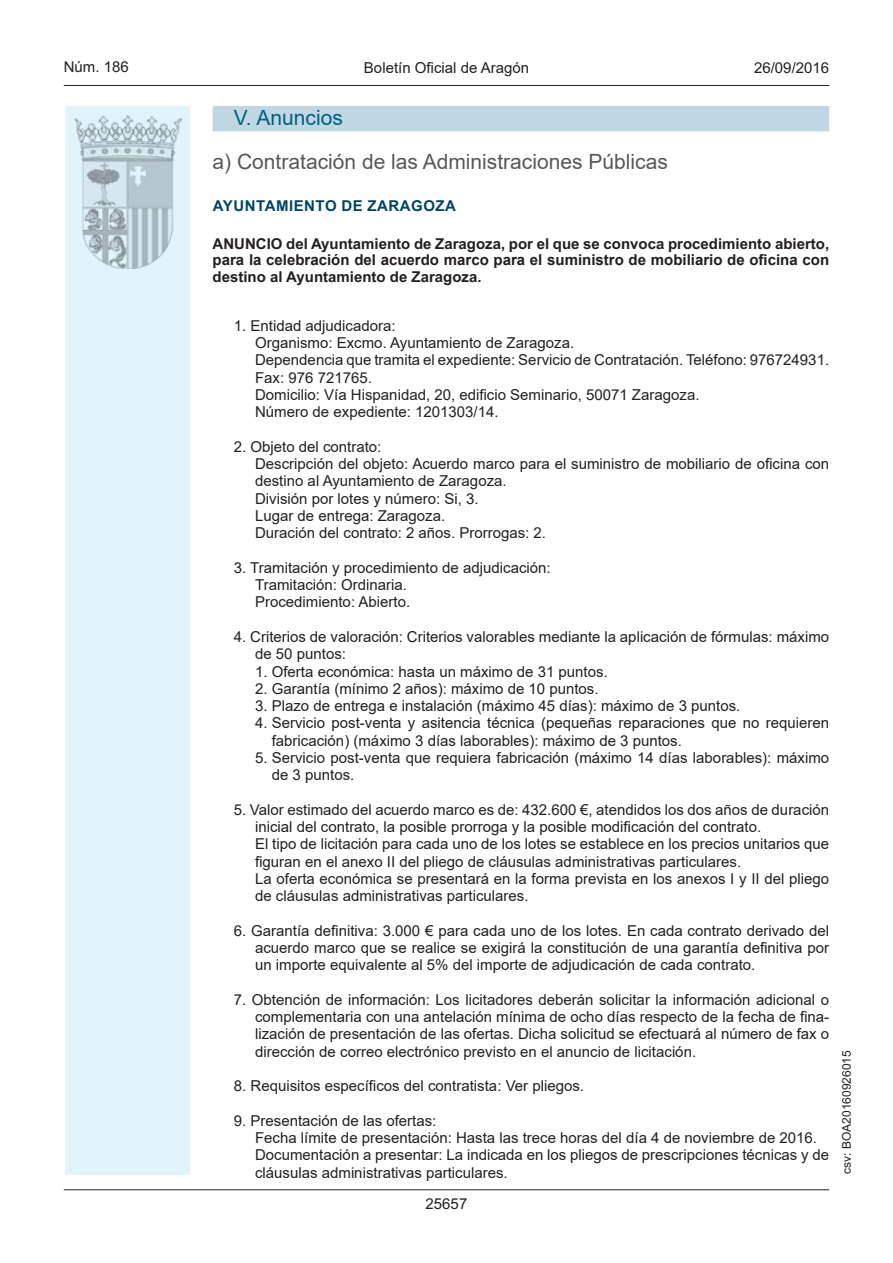
<style>
.page{position:relative;width:893px;height:1263px;background:#fff}
.page>*{position:absolute;margin:0;border:0;box-sizing:border-box;transform-origin:0 0}
.t1{font:21px "Arial MT2";color:#57585a}
.t2{font:21px "Arial MT2";color:#006180}
.t3{font:15px/17.2px "Arial MT2";color:#231f20}
.t4{font:700 15px "Arial";color:#231f20}
.t5{font:15px "Arial Bold MT2";color:#231f20}
.t6{font:15px "Arial";color:#231f20}
.t7{font:700 15px "Arial";letter-spacing:.035em;color:#004462}
.t8{font:12px "Arial";color:#231f20}
</style>
<div class="page">
<hr style="left:64px;top:85px;width:765px;height:1px;background:#231f20">
<div style="left:64px;top:105px;width:127px;height:1071px;background:#e1f4fc;border:2px solid #fff"></div>
<img style="left:75px;top:115px;width:106px;height:153px">
<hr style="left:64px;top:1189px;width:765px;height:1px;background:#231f20">
<div style="left:213px;top:106px;width:616px;height:25px;background:#bfd6e3"></div>
<p class="t6" style="left:64px;top:57px;width:67px">Núm. 186</p>
<p class="t3" style="left:364px;top:59px;width:167px">Boletín Oficial de Aragón</p>
<p class="t6" style="left:754px;top:57px;width:77px">26/09/2016</p>
<h1 class="t2" style="left:234px;top:103px;width:110px">V. Anuncios</h1>
<h1 class="t1" style="left:213px;top:147px;width:457px">a) Contratación de las Administraciones Públicas</h1>
<p class="t7" style="left:213px;top:195px;width:245px">AYUNTAMIENTO DE ZARAGOZA</p>
<p class="t4" style="left:213px;top:233px;width:618px">ANUNCIO del Ayuntamiento de Zaragoza, por el que se convoca procedimiento abierto,</p>
<p class="t5" style="left:213px;top:250px;width:618px">para la celebración del acuerdo marco para el suministro de mobiliario de oficina con</p>
<p class="t4" style="left:213px;top:266px;width:270px">destino al Ayuntamiento de Zaragoza.</p>
<p class="t3" style="left:255px;top:317px;width:575px;text-indent:-21px">1. Entidad adjudicadora:<br>Organismo: Excmo. Ayuntamiento de Zaragoza.<br>Dependencia que tramita el expediente: Servicio de Contratación. Teléfono: 976724931.<br>Fax: 976 721765.<br>Domicilio: Vía Hispanidad, 20, edificio Seminario, 50071 Zaragoza.<br>Número de expediente: 1201303/14.</p>
<p class="t3" style="left:255px;top:438px;width:576px;text-indent:-21px">2. Objeto del contrato:<br>Descripción del objeto: Acuerdo marco para el suministro de mobiliario de oficina con destino al Ayuntamiento de Zaragoza.<br>División por lotes y número: Si, 3.<br>Lugar de entrega: Zaragoza.<br>Duración del contrato: 2 años. Prorrogas: 2.</p>
<p class="t3" style="left:255px;top:559px;width:297px;text-indent:-21px">3. Tramitación y procedimiento de adjudicación:<br>Tramitación: Ordinaria.<br>Procedimiento: Abierto.</p>
<p class="t3" style="left:255px;top:628px;width:576px;text-indent:-21px">4. Criterios de valoración: Criterios valorables mediante la aplicación de fórmulas: máximo de 50 puntos:</p>
<p class="t3" style="left:255px;top:662px;width:354px">1. Oferta económica: hasta un máximo de 31 puntos.</p>
<p class="t3" style="left:255px;top:680px;width:345px">2. Garantía (mínimo 2 años): máximo de 10 puntos.</p>
<p class="t3" style="left:255px;top:697px;width:487px">3. Plazo de entrega e instalación (máximo 45 días): máximo de 3 puntos.</p>
<p class="t3" style="left:272px;top:714px;width:559px;text-indent:-17px">4. Servicio post-venta y asitencia técnica (pequeñas reparaciones que no requieren fabricación) (máximo 3 días laborables): máximo de 3 puntos.</p>
<p class="t3" style="left:272px;top:749px;width:559px;text-indent:-17px">5. Servicio post-venta que requiera fabricación (máximo 14 días laborables): máximo de 3 puntos.</p>
<p class="t3" style="left:255px;top:801px;width:576px;text-indent:-21px">5. Valor estimado del acuerdo marco es de: 432.600 €, atendidos los dos años de duración inicial del contrato, la posible prorroga y la posible modificación del contrato.<br>El tipo de licitación para cada uno de los lotes se establece en los precios unitarios que figuran en el anexo II del pliego de cláusulas administrativas particulares.<br>La oferta económica se presentará en la forma prevista en los anexos I y II del pliego de cláusulas administrativas particulares.</p>
<p class="t3" style="left:255px;top:922px;width:576px;text-align:justify;text-indent:-21px">6. Garantía definitiva: 3.000 € para cada uno de los lotes. En cada contrato derivado del acuerdo marco que se realice se exigirá la constitución de una garantía definitiva por un importe equivalente al 5% del importe de adjudicación de cada contrato.</p>
<p class="t3" style="left:255px;top:991px;width:576px;text-align:justify;text-indent:-21px">7. Obtención de información: Los licitadores deberán solicitar la información adicional o complementaria con una antelación mínima de ocho días respecto de la fecha de fina&shy;lización de presentación de las ofertas. Dicha solicitud se efectuará al número de fax o dirección de correo electrónico previsto en el anuncio de licitación.</p>
<p class="t3" style="left:234px;top:1077px;width:352px">8. Requisitos específicos del contratista: Ver pliegos.</p>
<p class="t3" style="left:255px;top:1112px;width:576px;text-indent:-21px">9. Presentación de las ofertas:<br>Fecha límite de presentación: Hasta las trece horas del día 4 de noviembre de 2016.<br>Documentación a presentar: La indicada en los pliegos de prescripciones técnicas y de cláusulas administrativas particulares.</p>
<p class="t6" style="left:426px;top:1193px;width:43px">25657</p>
<p class="t8" style="left:838px;top:1174px;width:125px;rotate:-90deg">csv: BOA20160926015</p>
</div>
